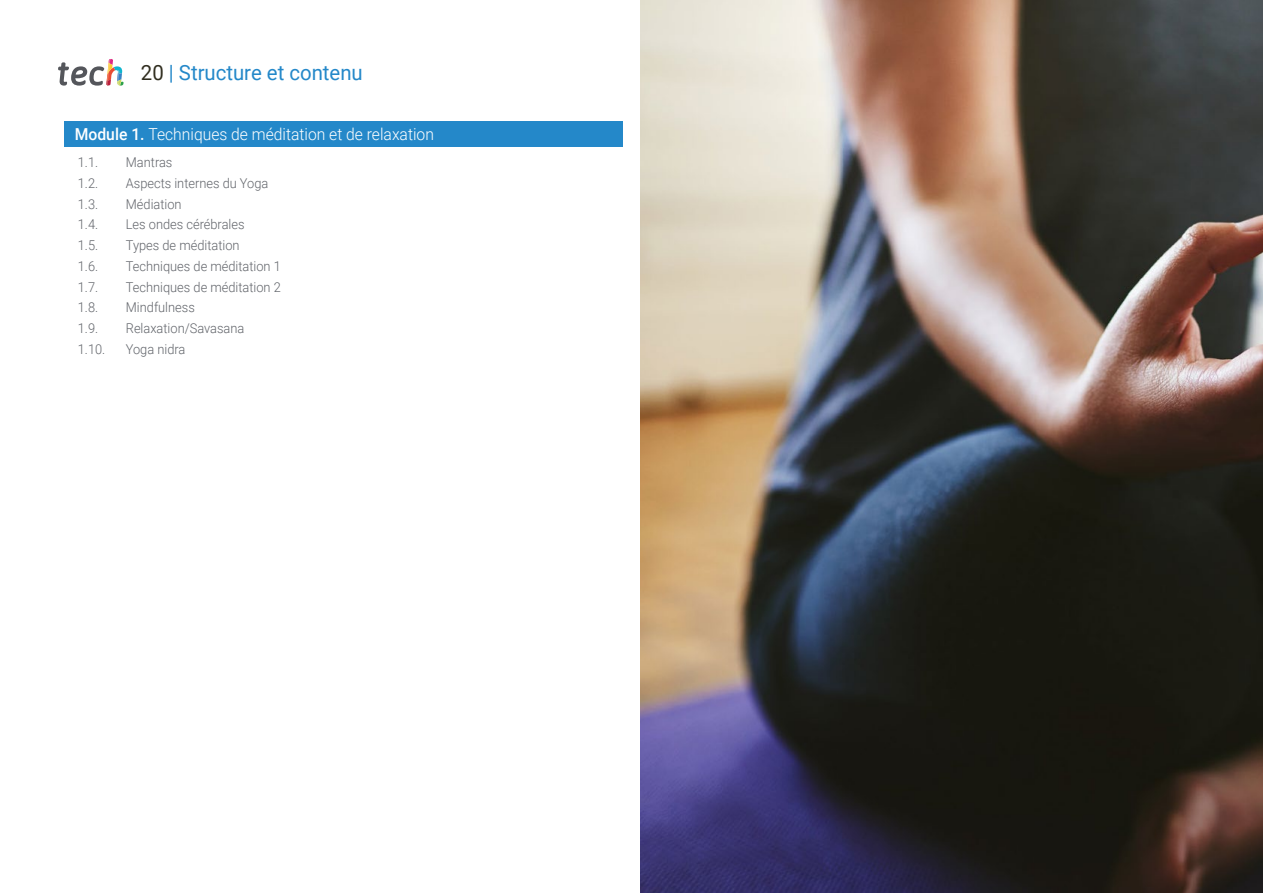
<style>
.page{position:relative;width:1263px;height:893px;background:#fff}
.page>*{position:absolute;margin:0;border:0;box-sizing:border-box;transform-origin:0 0}
.t1{font:21px "Roboto";color:#2488c9}
.t2{font:300 16.5px "Roboto";color:#fff;scale:.95 1}
.t3{font:300 13.5px "Roboto";color:#61646a;scale:.95 1}
.s1{color:#312e20}
.s2{font-weight:500}
</style>
<div class="page">
<div style="left:64px;top:121px;width:558px;height:25px;background:#2488c9"></div>
<img style="left:640px;top:0;width:623px;height:893px">
<svg style="left:58px;top:59px;width:66px;height:27px"></svg>
<h1 class="t1" style="left:141px;top:57px;width:223px"><span class="s1">20</span> | Structure et contenu</h1>
<p class="t2" style="left:75px;top:123px;width:379px"><span class="s2">Module 1.</span> Techniques de méditation et de relaxation</p>
<p class="t3" style="left:78px;top:153px;width:23px">1.1.</p>
<p class="t3" style="left:126px;top:153px;width:51px">Mantras</p>
<p class="t3" style="left:78px;top:174px;width:23px">1.2.</p>
<p class="t3" style="left:126px;top:174px;width:152px">Aspects internes du Yoga</p>
<p class="t3" style="left:78px;top:194px;width:23px">1.3.</p>
<p class="t3" style="left:126px;top:194px;width:60px">Médiation</p>
<p class="t3" style="left:78px;top:215px;width:23px">1.4.</p>
<p class="t3" style="left:126px;top:215px;width:126px">Les ondes cérébrales</p>
<p class="t3" style="left:78px;top:236px;width:23px">1.5.</p>
<p class="t3" style="left:126px;top:236px;width:121px">Types de méditation</p>
<p class="t3" style="left:78px;top:257px;width:23px">1.6.</p>
<p class="t3" style="left:126px;top:257px;width:165px">Techniques de méditation 1</p>
<p class="t3" style="left:78px;top:277px;width:23px">1.7.</p>
<p class="t3" style="left:126px;top:277px;width:165px">Techniques de méditation 2</p>
<p class="t3" style="left:78px;top:298px;width:23px">1.8.</p>
<p class="t3" style="left:126px;top:298px;width:74px">Mindfulness</p>
<p class="t3" style="left:78px;top:319px;width:23px">1.9.</p>
<p class="t3" style="left:126px;top:319px;width:126px">Relaxation/Savasana</p>
<p class="t3" style="left:78px;top:340px;width:30px">1.10.</p>
<p class="t3" style="left:126px;top:340px;width:64px">Yoga nidra</p>
</div>
